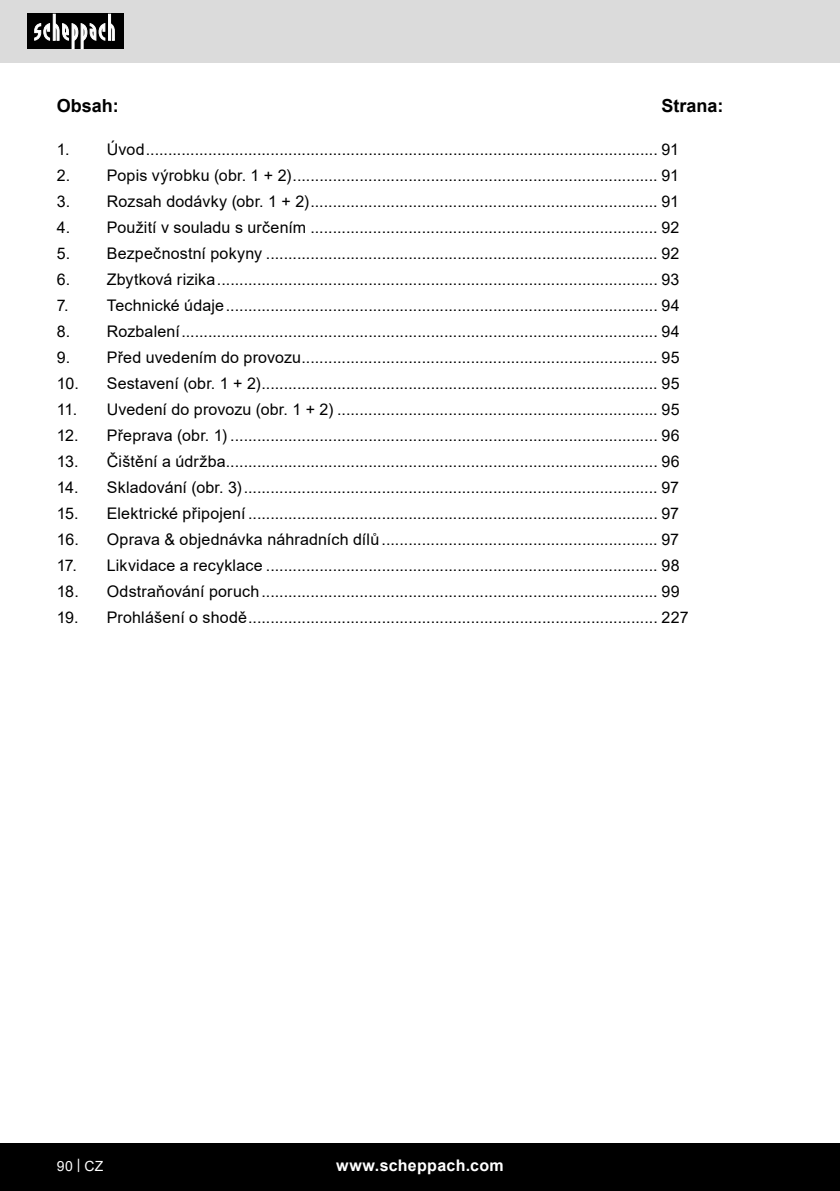
<style>
.page{position:relative;width:840px;height:1191px;background:#fff}
.page>*{position:absolute;margin:0;border:0;box-sizing:border-box;transform-origin:0 0}
.TOC_title{font:700 18px "Arial";color:#000}
.t1{font:16px "Arial";letter-spacing:.01em;color:#000}
.t2{font:700 16px "Arial";letter-spacing:.02em;color:#fff}
.t3{font:14px "Arial";color:#fff}
</style>
<div class="page">
<div style="left:0;top:0;width:839px;height:63px;background:#dbdbdb"></div>
<div style="left:0;top:1143px;width:839px;height:48px;background:#000"></div>
<div style="left:27px;top:14px;width:96px;height:35px;background:#000"></div>
<svg style="left:34px;top:14px;width:81px;height:35px"></svg>
<p class="TOC_title" style="left:57px;top:93px;width:64px">Obsah:</p>
<p class="TOC_title" style="left:661px;top:93px;width:64px">Strana:</p>
<p class="t1" style="left:57px;top:138px;width:623px">1. Úvod................................................................................................................... 91</p>
<p class="t1" style="left:57px;top:164px;width:623px">2. Popis výrobku (obr. 1 + 2).................................................................................. 91</p>
<p class="t1" style="left:57px;top:190px;width:623px">3. Rozsah dodávky (obr. 1 + 2).............................................................................. 91</p>
<p class="t1" style="left:57px;top:216px;width:624px">4. Použití v souladu s určením .............................................................................. 92</p>
<p class="t1" style="left:57px;top:242px;width:624px">5. Bezpečnostní pokyny ........................................................................................ 92</p>
<p class="t1" style="left:57px;top:268px;width:624px">6. Zbytková rizika................................................................................................... 93</p>
<p class="t1" style="left:57px;top:294px;width:624px">7. Technické údaje................................................................................................. 94</p>
<p class="t1" style="left:57px;top:320px;width:624px">8. Rozbalení........................................................................................................... 94</p>
<p class="t1" style="left:57px;top:346px;width:624px">9. Před uvedením do provozu................................................................................ 95</p>
<p class="t1" style="left:57px;top:372px;width:624px">10. Sestavení (obr. 1 + 2)......................................................................................... 95</p>
<p class="t1" style="left:57px;top:398px;width:624px">11. Uvedení do provozu (obr. 1 + 2) ........................................................................ 95</p>
<p class="t1" style="left:57px;top:424px;width:624px">12. Přeprava (obr. 1) ................................................................................................ 96</p>
<p class="t1" style="left:57px;top:450px;width:624px">13. Čištění a údržba................................................................................................. 96</p>
<p class="t1" style="left:57px;top:476px;width:623px">14. Skladování (obr. 3)............................................................................................. 97</p>
<p class="t1" style="left:57px;top:502px;width:623px">15. Elektrické připojení ............................................................................................ 97</p>
<p class="t1" style="left:57px;top:528px;width:623px">16. Oprava &amp; objednávka náhradních dílů .............................................................. 97</p>
<p class="t1" style="left:57px;top:554px;width:624px">17. Likvidace a recyklace ........................................................................................ 98</p>
<p class="t1" style="left:57px;top:580px;width:624px">18. Odstraňování poruch......................................................................................... 99</p>
<p class="t1" style="left:57px;top:606px;width:633px">19. Prohlášení o shodě............................................................................................ 227</p>
<p class="t3" style="left:57px;top:1156px;width:48px">90 | CZ</p>
<p class="t2" style="left:336px;top:1154px;width:169px">www.scheppach.com</p>
</div>
